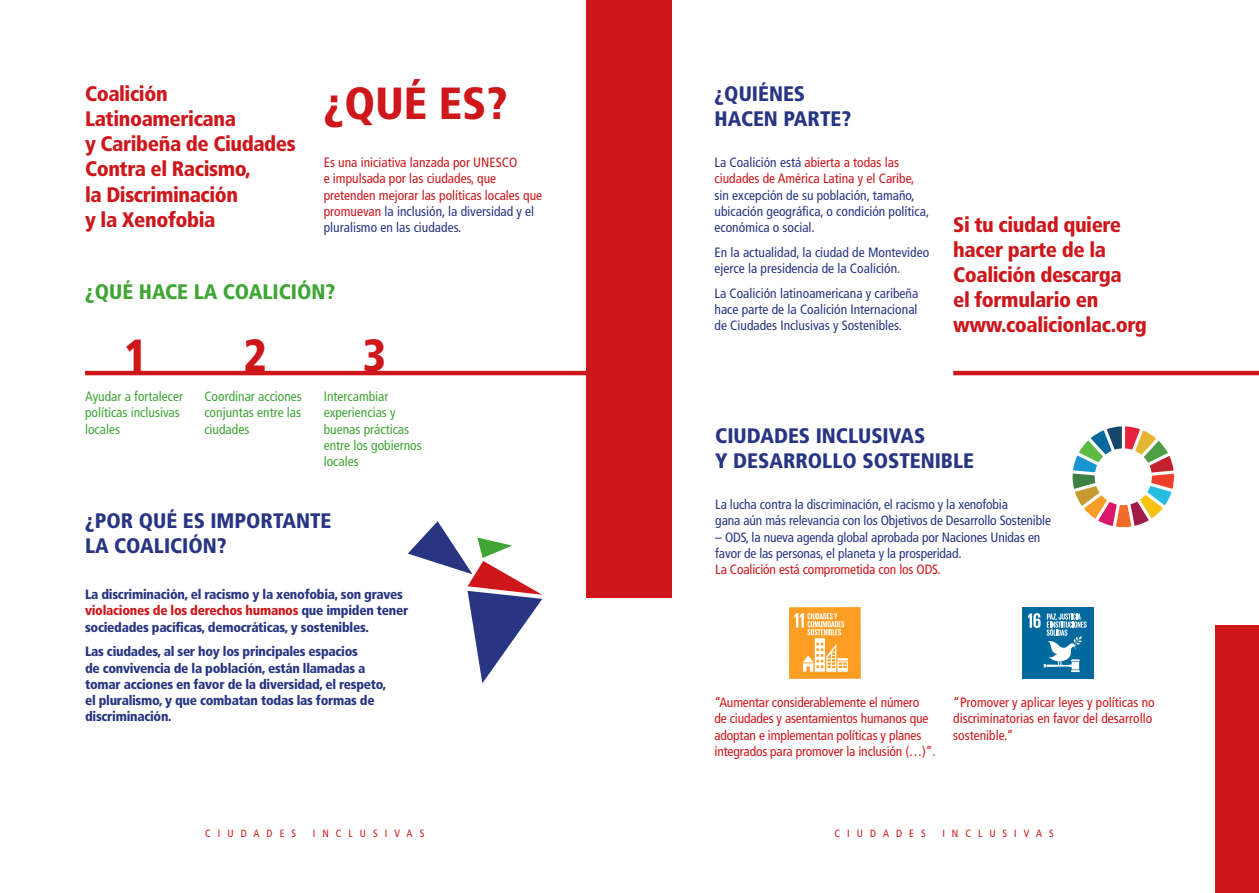
<style>
.page{position:relative;width:1259px;height:893px;background:#fff}
.page>*{position:absolute;margin:0;border:0;box-sizing:border-box;transform-origin:0 0}
.t1{font:900 condensed 45px "Frutiger LT Std";color:#cd171a}
.t2{font:900 condensed 21px/25.2px "Frutiger LT Std";letter-spacing:-.02em;color:#cd171a}
.t3{font:900 condensed 21px/25.2px "Frutiger LT Std";color:#283583}
.t4{font:900 condensed 21px "Frutiger LT Std";color:#3fa535}
.t5{font:condensed 13.5px/16.2px "Frutiger LT Std";color:#cd171a}
.t6{font:condensed 13.5px/16.2px "Frutiger LT Std";color:#283583}
.t7{font:900 condensed 13.5px/16.2px "Frutiger LT Std";letter-spacing:-.02em;color:#283583}
.t8{font:condensed 13.5px/16.2px "Frutiger LT Std";color:#3fa535}
.t9{font:condensed 10.5px "Frutiger LT Std";letter-spacing:.67em;color:#cd171a}
.s1{color:#283583}
.s2{color:#cd171a}
</style>
<div class="page">
<div style="left:1215px;top:625px;width:44px;height:268px;background:#cd171a"></div>
<hr style="left:85px;top:371px;width:544px;height:4px;background:#cd171a">
<hr style="left:953px;top:371px;width:306px;height:4px;background:#cd171a">
<svg style="left:408px;top:521px;width:134px;height:162px"></svg>
<svg style="left:1072px;top:426px;width:102px;height:101px"></svg>
<div style="left:789px;top:607px;width:72px;height:72px;background:#fc9e24"></div>
<svg style="left:794px;top:613px;width:54px;height:59px"></svg>
<div style="left:1022px;top:607px;width:72px;height:72px;background:#00699e"></div>
<svg style="left:1028px;top:613px;width:58px;height:59px"></svg>
<div style="left:587px;top:0;width:85px;height:597px;background:#cd171a"></div>
<h2 class="t2" style="left:85px;top:81px;width:212px">Coalición<br>Latinoamericana<br>y Caribeña de Ciudades<br>Contra el Racismo,<br>la Discriminación<br>y la Xenofobia</h2>
<h1 class="t1" style="left:324px;top:76px;width:185px">¿QUÉ ES?</h1>
<p class="t5" style="left:324px;top:154px;width:220px">Es una iniciativa lanzada por UNESCO<br>e impulsada por las ciudades, que pretenden mejorar las políticas locales que promuevan <span class="s1">la inclusión, la diversidad y el pluralismo en las ciudades.</span></p>
<h2 class="t4" style="left:85px;top:279px;width:252px">¿QUÉ HACE LA COALICIÓN?</h2>
<h1 class="t1" style="left:124px;top:328px;width:25px">1</h1>
<h1 class="t1" style="left:243px;top:328px;width:25px">2</h1>
<h1 class="t1" style="left:363px;top:328px;width:25px">3</h1>
<p class="t8" style="left:85px;top:388px;width:99px">Ayudar a fortalecer políticas inclusivas locales</p>
<p class="t8" style="left:204px;top:388px;width:99px;text-align:justify">Coordinar acciones conjuntas entre las ciudades</p>
<p class="t8" style="left:324px;top:388px;width:99px">Intercambiar experiencias y buenas prácticas entre los gobiernos locales</p>
<h2 class="t3" style="left:85px;top:508px;width:248px">¿POR QUÉ ES IMPORTANTE<br>LA COALICIÓN?</h2>
<p class="t7" style="left:85px;top:586px;width:325px">La discriminación, el racismo y la xenofobia, son graves <span class="s2">violaciones de los derechos humanos</span> que impiden tener sociedades pacíficas, democráticas, y sostenibles.</p>
<p class="t7" style="left:85px;top:643px;width:303px">Las ciudades, al ser hoy los principales espacios<br>de convivencia de la población, están llamadas a tomar acciones en favor de la diversidad, el respeto, el pluralismo, y que combatan todas las formas de discriminación.</p>
<h2 class="t3" style="left:714px;top:81px;width:138px">¿QUIÉNES<br>HACEN PARTE?</h2>
<p class="t5" style="left:714px;top:154px;width:201px"><span class="s1">La Coalición está</span> abierta a todas las ciudades de América Latina y el Caribe,</p>
<p class="t6" style="left:714px;top:187px;width:216px">sin excepción de su población, tamaño, ubicación geográfica, o condición política, económica o social.</p>
<p class="t6" style="left:714px;top:244px;width:216px">En la actualidad, la ciudad de Montevideo ejerce la presidencia de la Coalición.</p>
<p class="t6" style="left:714px;top:285px;width:205px;text-align:justify">La Coalición latinoamericana y caribeña hace parte de la Coalición Internacional de Ciudades Inclusivas y Sostenibles.</p>
<h2 class="t2" style="left:953px;top:212px;width:195px">Si tu ciudad quiere hacer parte de la<br>Coalición descarga<br>el formulario en www.coalicionlac.org</h2>
<h2 class="t3" style="left:715px;top:423px;width:260px">CIUDADES INCLUSIVAS<br>Y DESARROLLO SOSTENIBLE</h2>
<p class="t6" style="left:715px;top:496px;width:337px">La lucha contra la discriminación, el racismo y la xenofobia<br>gana aún más relevancia con los Objetivos de Desarrollo Sostenible</p>
<p class="t6" style="left:715px;top:529px;width:327px">– ODS, la nueva agenda global aprobada por Naciones Unidas en favor de las personas, el planeta y la prosperidad.</p>
<p class="t5" style="left:715px;top:561px;width:227px">La Coalición está comprometida con los ODS.</p>
<p class="t5" style="left:714px;top:694px;width:223px">“Aumentar considerablemente el número<br>de ciudades y asentamientos humanos que adoptan e implementan políticas y planes integrados para promover la inclusión (…)”.</p>
<p class="t5" style="left:953px;top:694px;width:203px">“Promover y aplicar leyes y políticas no discriminatorias en favor del desarrollo sostenible.”</p>
<p class="t9" style="left:205px;top:827px;width:93px">CIUDADES</p>
<p class="t9" style="left:313px;top:827px;width:113px">INCLUSIVAS</p>
<p class="t9" style="left:834px;top:827px;width:93px">CIUDADES</p>
<p class="t9" style="left:942px;top:827px;width:113px">INCLUSIVAS</p>
</div>
